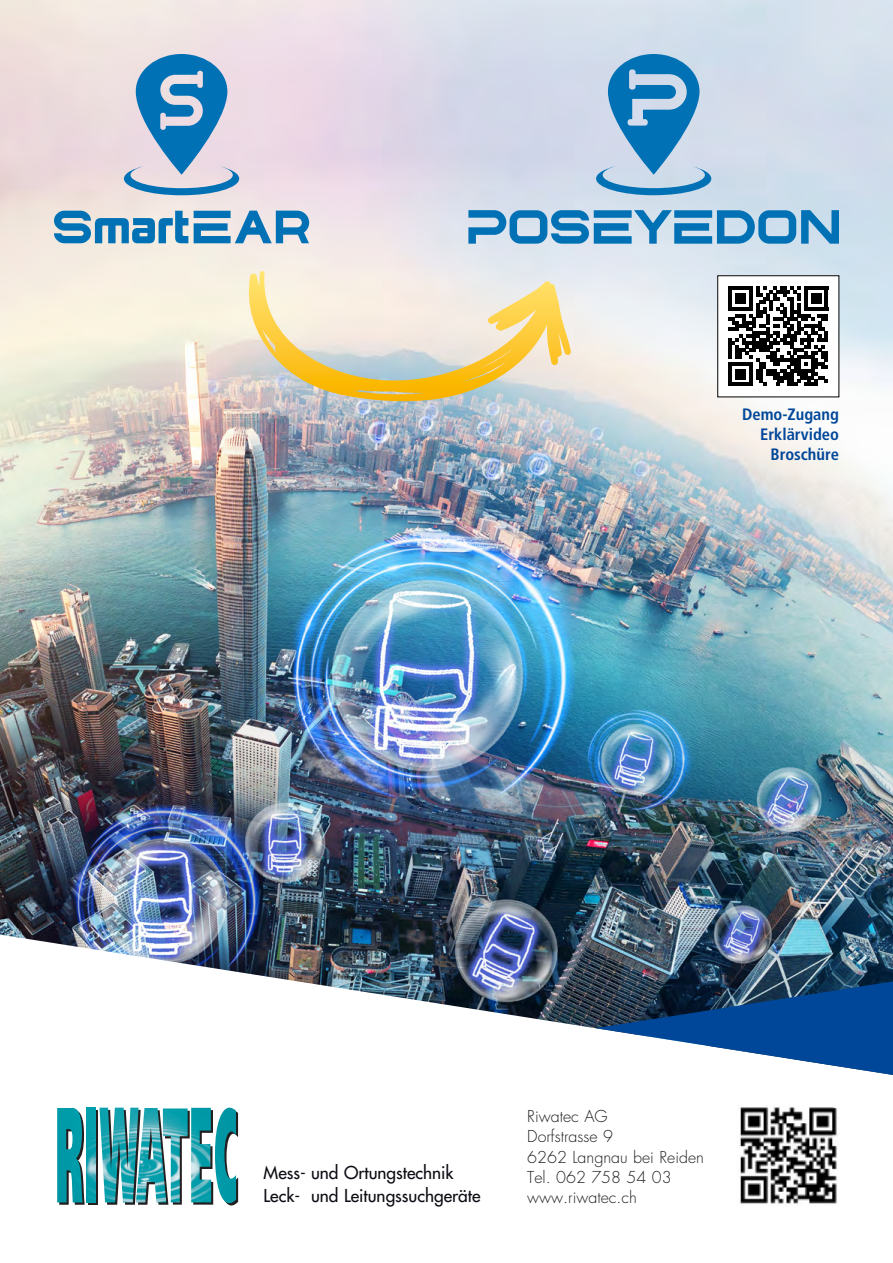
<style>
.page{position:relative;width:893px;height:1263px;background:#fff}
.page>*{position:absolute;margin:0;border:0;box-sizing:border-box;transform-origin:0 0}
.t1{font:17.25px/23.7px "Futura";color:#0d0e15}
.t2{font:700 condensed 16.5px/19.8px "Frutiger LT Pro";color:#004799;text-align:right}
.t3{font:300 15.9px/20.4px "Futura";color:#231f20}
</style>
<div class="page">
<img style="left:0;top:0;width:893px;height:934px">
<img style="left:0;top:934px;width:893px;height:272px">
<svg style="left:595px;top:981px;width:298px;height:94px"></svg>
<svg style="left:124px;top:54px;width:115px;height:141px"></svg>
<svg style="left:194px;top:211px;width:115px;height:32px"></svg>
<svg style="left:54px;top:211px;width:134px;height:32px"></svg>
<svg style="left:468px;top:210px;width:371px;height:34px"></svg>
<svg style="left:596px;top:54px;width:115px;height:141px"></svg>
<svg style="left:245px;top:271px;width:327px;height:132px"></svg>
<div style="left:718px;top:276px;width:121px;height:121px;background:#fff"></div>
<svg style="left:728px;top:286px;width:100px;height:100px"></svg>
<hr style="left:728px;top:383px;width:24px;height:3px;background:#000">
<div style="left:735px;top:369px;width:11px;height:10px;background:#000"></div>
<svg style="left:59px;top:1110px;width:26px;height:95px"></svg>
<svg style="left:88px;top:1110px;width:10px;height:94px"></svg>
<svg style="left:102px;top:1110px;width:136px;height:95px"></svg>
<img style="left:57px;top:1108px;width:26px;height:94px">
<img style="left:139px;top:1108px;width:24px;height:94px">
<img style="left:99px;top:1108px;width:40px;height:94px">
<img style="left:163px;top:1108px;width:25px;height:94px">
<img style="left:191px;top:1108px;width:20px;height:94px">
<img style="left:86px;top:1107px;width:9px;height:95px">
<img style="left:215px;top:1108px;width:21px;height:95px">
<img style="left:730px;top:1082px;width:154px;height:124px">
<p class="t2" style="left:742px;top:404px;width:98px">Demo-Zugang<br>Erklärvideo<br>Broschüre</p>
<p class="t1" style="left:264px;top:1160px;width:218px">Mess- und Ortungstechnik<br>Leck- und Leitungssuchgeräte</p>
<p class="t3" style="left:527px;top:1106px;width:178px">Riwatec AG<br>Dorfstrasse 9<br>6262 Langnau bei Reiden<br>Tel. 062 758 54 03 www.riwatec.ch</p>
</div>
